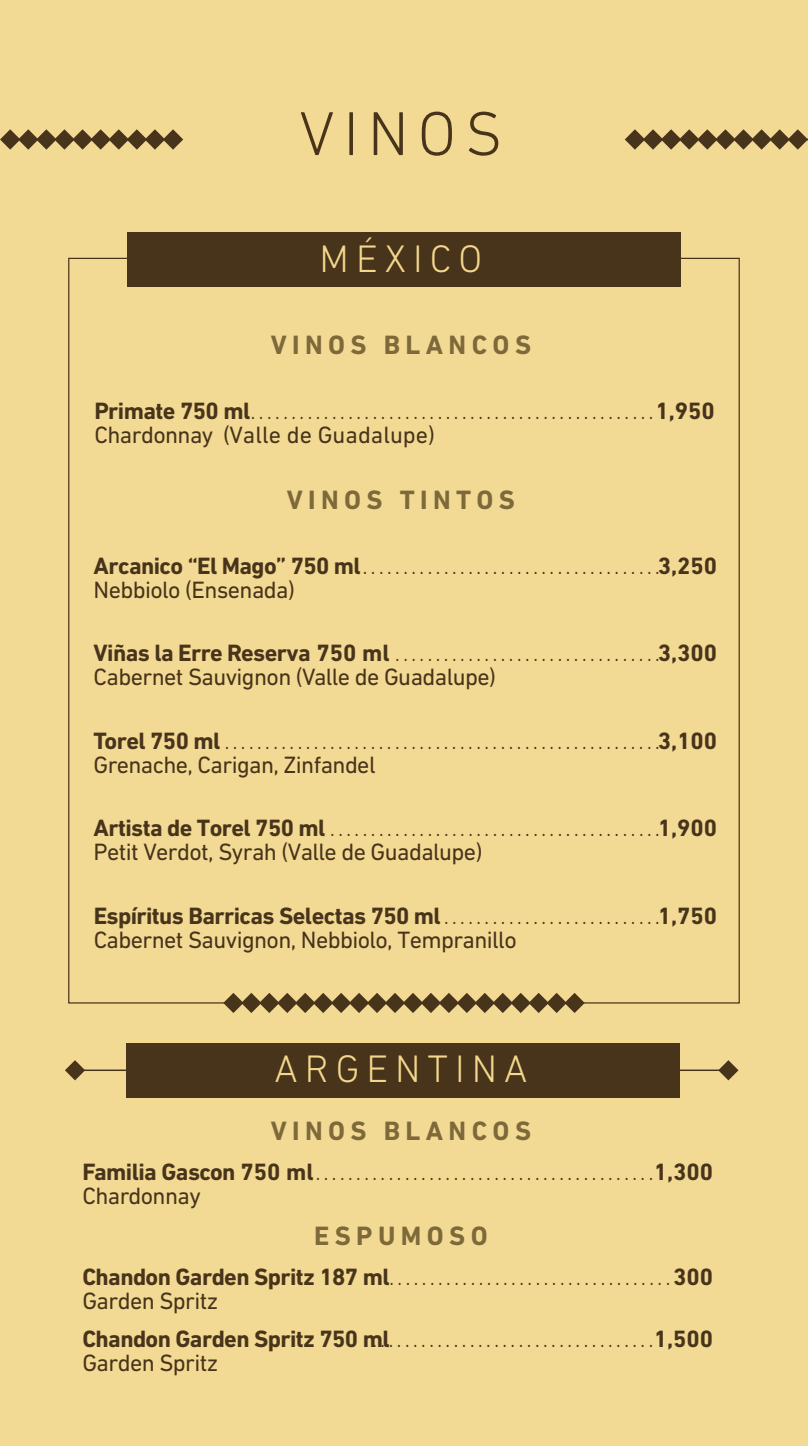
<style>
.page{position:relative;width:808px;height:1446px;background:#f3da94}
.page>*{position:absolute;margin:0;border:0;box-sizing:border-box;transform-origin:0 0}
.t1{font:300 63px "DIN Next LT Pro";letter-spacing:.14em;color:#48341b}
.t2{font:300 39px "DIN Next LT Pro";letter-spacing:.18em;color:#f2d78c}
.t3{font:700 27px "DIN Next LT Pro";letter-spacing:.2em;color:#7d693a}
.t4{font:300 24px/24px "DIN Next LT Pro";color:#48341b}
.t5{font:24px/24px "DIN Next LT Pro";letter-spacing:-.025em;color:#48341b}
.t6{font:700 24px "DIN Next LT Pro";letter-spacing:-.025em;color:#48341b}
.s1{font-weight:700}
.s2{font-weight:400}
.s3{font-weight:300}
</style>
<div class="page">
<svg style="left:0;top:129px;width:183px;height:21px"></svg>
<svg style="left:625px;top:129px;width:183px;height:21px"></svg>
<div style="left:127px;top:232px;width:553px;height:55px;background:#48331b"></div>
<svg style="left:223px;top:993px;width:362px;height:20px"></svg>
<div style="left:127px;top:1042px;width:553px;height:55px;background:#48331b"></div>
<hr style="left:78px;top:1069px;width:650px;height:2px;background:#48331b">
<svg style="left:65px;top:1060px;width:20px;height:20px"></svg>
<svg style="left:718px;top:1060px;width:20px;height:20px"></svg>
<h1 class="t1" style="left:299px;top:97px;width:205px">VINOS</h1>
<h2 class="t2" style="left:320px;top:236px;width:164px">MÉXICO</h2>
<p class="t3" style="left:271px;top:329px;width:262px">VINOS BLANCOS</p>
<p class="t4" style="left:94px;top:398px;width:622px"><span class="s1">Primate 750 ml</span>..................................................<span class="s1">1,950<br></span><span class="s2">Chardonnay (Valle de Guadalupe)</span></p>
<p class="t3" style="left:287px;top:484px;width:230px">VINOS TINTOS</p>
<p class="t4" style="left:94px;top:553px;width:625px"><span class="s1">Arcanico “El Mago” 750 ml</span>.....................................<span class="s1">3,250<br></span><span class="s2">Nebbiolo (Ensenada)</span></p>
<p class="t5" style="left:94px;top:641px;width:625px"><span class="s1">Viñas la Erre Reserva 750 ml</span><span class="s3">.................................</span><span class="s1">3,300<br></span>Cabernet Sauvignon (Valle de Guadalupe)</p>
<p class="t4" style="left:94px;top:728px;width:625px"><span class="s1">Torel 750 ml</span>......................................................<span class="s1">3,100<br></span><span class="s2">Grenache, Carigan, Zinfandel</span></p>
<p class="t4" style="left:94px;top:816px;width:625px"><span class="s1">Artista de Torel 750 ml</span>.........................................<span class="s1">1,900<br></span><span class="s2">Petit Verdot, Syrah (Valle de Guadalupe)</span></p>
<p class="t5" style="left:94px;top:903px;width:625px"><span class="s1">Espíritus Barricas Selectas 750 ml</span><span class="s3">.. .. .. .. .. .. .. .. .. .. .. .. . . .</span><span class="s1">1,750<br></span>Cabernet Sauvignon, Nebbiolo, Tempranillo</p>
<h2 class="t2" style="left:274px;top:1046px;width:254px">ARGENTINA</h2>
<p class="t3" style="left:271px;top:1114px;width:262px">VINOS BLANCOS</p>
<p class="t4" style="left:82px;top:1159px;width:632px"><span class="s1">Familia Gascon 750 ml</span>..........................................<span class="s1">1,300<br></span><span class="s2">Chardonnay</span></p>
<p class="t3" style="left:314px;top:1219px;width:175px">ESPUMOSO</p>
<p class="t4" style="left:82px;top:1264px;width:632px"><span class="s1">Chandon Garden Spritz 187 ml</span>...................................<span class="s1">300<br></span><span class="s2">Garden Spritz</span></p>
<p class="t6" style="left:82px;top:1325px;width:309px">Chandon Garden Spritz 750 ml</p>
<p class="t5" style="left:82px;top:1351px;width:137px">Garden Spritz</p>
<p class="t4" style="left:372px;top:1327px;width:343px">...................................<span class="s1">1,500</span></p>
</div>
